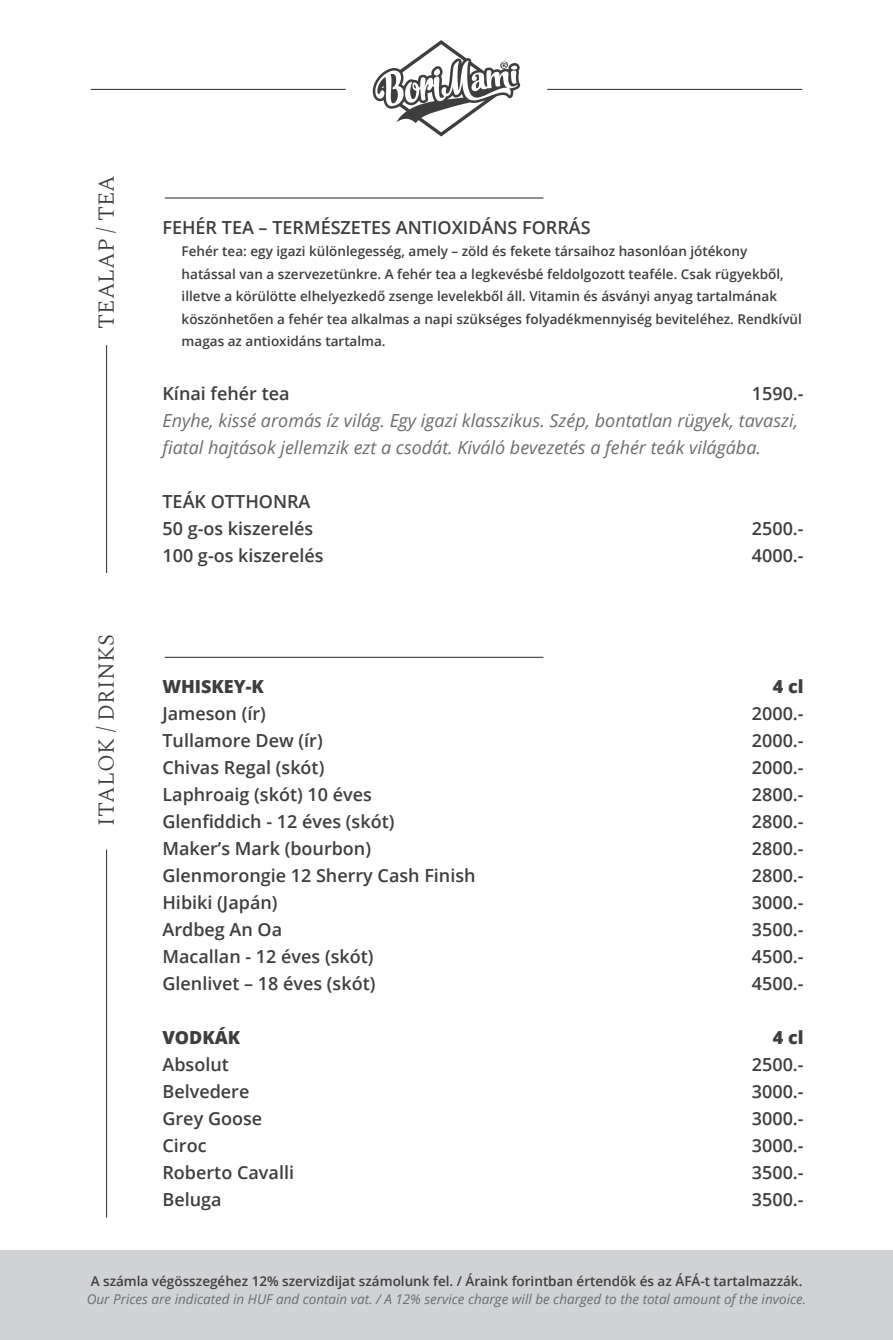
<style>
.page{position:relative;width:893px;height:1340px;background:#fff}
.page>*{position:absolute;margin:0;border:0;box-sizing:border-box;transform-origin:0 0}
.t1{font:300 22.5px "Spectral";letter-spacing:.01em;color:#3e3e3f}
.t2{font:600 18px "Open Sans";color:#3e3e3f}
.t3{font:italic 18px/27px "Open Sans";color:#6c6d70}
.t4{font:800 18px "Open Sans";color:#3e3e3f}
.t5{font:600 13.5px/22.5px "Open Sans";color:#3e3e3f}
.t6{font:italic 13.5px "Open Sans";color:#6c6d70}
</style>
<div class="page">
<div style="left:0;top:1250px;width:893px;height:89px;background:#d1d2d4"></div>
<svg style="left:372px;top:40px;width:148px;height:96px"></svg>
<hr style="left:106px;top:345px;width:1px;height:228px;background:#3e3e3f">
<hr style="left:106px;top:849px;width:1px;height:368px;background:#3e3e3f">
<hr style="left:91px;top:89px;width:255px;height:1px;background:#3e3e3f">
<hr style="left:547px;top:89px;width:255px;height:1px;background:#3e3e3f">
<hr style="left:165px;top:197px;width:378px;height:1px;background:#3e3e3f">
<hr style="left:165px;top:656px;width:378px;height:2px;background:#3e3e3f">
<p class="t1" style="left:90px;top:329px;width:156px;rotate:-90deg">TEALAP / TEA</p>
<p class="t1" style="left:90px;top:825px;width:193px;rotate:-90deg">ITALOK / DRINKS</p>
<p class="t2" style="left:162px;top:215px;width:430px">FEHÉR TEA – TERMÉSZETES ANTIOXIDÁNS FORRÁS</p>
<p class="t5" style="left:182px;top:240px;width:622px">Fehér tea: egy igazi különlegesség, amely – zöld és fekete társaihoz hasonlóan jótékony hatással van a szervezetünkre. A fehér tea a legkevésbé feldolgozott teaféle. Csak rügyekből, illetve a körülötte elhelyezkedő zsenge levelekből áll. Vitamin és ásványi anyag tartalmának köszönhetően a fehér tea alkalmas a napi szükséges folyadékmennyiség beviteléhez. Rendkívül magas az antioxidáns tartalma.</p>
<p class="t2" style="left:162px;top:381px;width:129px">Kínai fehér tea</p>
<p class="t2" style="left:752px;top:381px;width:53px">1590.-</p>
<p class="t3" style="left:162px;top:407px;width:637px">Enyhe, kissé aromás íz világ. Egy igazi klasszikus. Szép, bontatlan rügyek, tavaszi, fiatal hajtások jellemzik ezt a csodát. Kiváló bevezetés a fehér teák világába.</p>
<p class="t2" style="left:162px;top:489px;width:150px">TEÁK OTTHONRA</p>
<p class="t2" style="left:162px;top:516px;width:152px">50 g-os kiszerelés</p>
<p class="t2" style="left:752px;top:516px;width:53px">2500.-</p>
<p class="t2" style="left:162px;top:543px;width:163px">100 g-os kiszerelés</p>
<p class="t2" style="left:752px;top:543px;width:53px">4000.-</p>
<p class="t4" style="left:162px;top:673px;width:103px">WHISKEY-K</p>
<p class="t4" style="left:773px;top:673px;width:32px">4 cl</p>
<p class="t2" style="left:162px;top:701px;width:105px">Jameson (ír)</p>
<p class="t2" style="left:752px;top:701px;width:53px">2000.-</p>
<p class="t2" style="left:162px;top:728px;width:162px">Tullamore Dew (ír)</p>
<p class="t2" style="left:752px;top:728px;width:53px">2000.-</p>
<p class="t2" style="left:162px;top:755px;width:163px">Chivas Regal (skót)</p>
<p class="t2" style="left:752px;top:755px;width:53px">2000.-</p>
<p class="t2" style="left:162px;top:782px;width:211px">Laphroaig (skót) 10 éves</p>
<p class="t2" style="left:752px;top:782px;width:53px">2800.-</p>
<p class="t2" style="left:162px;top:809px;width:233px">Glenfiddich - 12 éves (skót)</p>
<p class="t2" style="left:752px;top:809px;width:53px">2800.-</p>
<p class="t2" style="left:162px;top:836px;width:210px">Maker’s Mark (bourbon)</p>
<p class="t2" style="left:752px;top:836px;width:53px">2800.-</p>
<p class="t2" style="left:162px;top:863px;width:315px">Glenmorongie 12 Sherry Cash Finish</p>
<p class="t2" style="left:752px;top:863px;width:53px">2800.-</p>
<p class="t2" style="left:162px;top:890px;width:117px">Hibiki (Japán)</p>
<p class="t2" style="left:752px;top:890px;width:53px">3000.-</p>
<p class="t2" style="left:162px;top:917px;width:121px">Ardbeg An Oa</p>
<p class="t2" style="left:752px;top:917px;width:53px">3500.-</p>
<p class="t2" style="left:162px;top:944px;width:213px">Macallan - 12 éves (skót)</p>
<p class="t2" style="left:752px;top:944px;width:53px">4500.-</p>
<p class="t2" style="left:162px;top:971px;width:214px">Glenlivet – 18 éves (skót)</p>
<p class="t2" style="left:752px;top:971px;width:53px">4500.-</p>
<p class="t4" style="left:162px;top:1024px;width:79px">VODKÁK</p>
<p class="t4" style="left:773px;top:1024px;width:32px">4 cl</p>
<p class="t2" style="left:162px;top:1052px;width:68px">Absolut</p>
<p class="t2" style="left:752px;top:1052px;width:53px">2500.-</p>
<p class="t2" style="left:162px;top:1079px;width:88px">Belvedere</p>
<p class="t2" style="left:752px;top:1079px;width:53px">3000.-</p>
<p class="t2" style="left:162px;top:1106px;width:101px">Grey Goose</p>
<p class="t2" style="left:752px;top:1106px;width:53px">3000.-</p>
<p class="t2" style="left:162px;top:1133px;width:46px">Ciroc</p>
<p class="t2" style="left:752px;top:1133px;width:53px">3000.-</p>
<p class="t2" style="left:162px;top:1160px;width:133px">Roberto Cavalli</p>
<p class="t2" style="left:752px;top:1160px;width:53px">3500.-</p>
<p class="t2" style="left:162px;top:1187px;width:61px">Beluga</p>
<p class="t2" style="left:752px;top:1187px;width:53px">3500.-</p>
<p class="t5" style="left:91px;top:1269px;width:713px">A számla végösszegéhez 12% szervizdijat számolunk fel. / Áraink forintban értendök és az ÁFÁ-t tartalmazzák.</p>
<p class="t6" style="left:87px;top:1290px;width:721px">Our Prices are indicated in HUF and contain vat. / A 12% service charge will be charged to the total amount of the invoice.</p>
</div>
